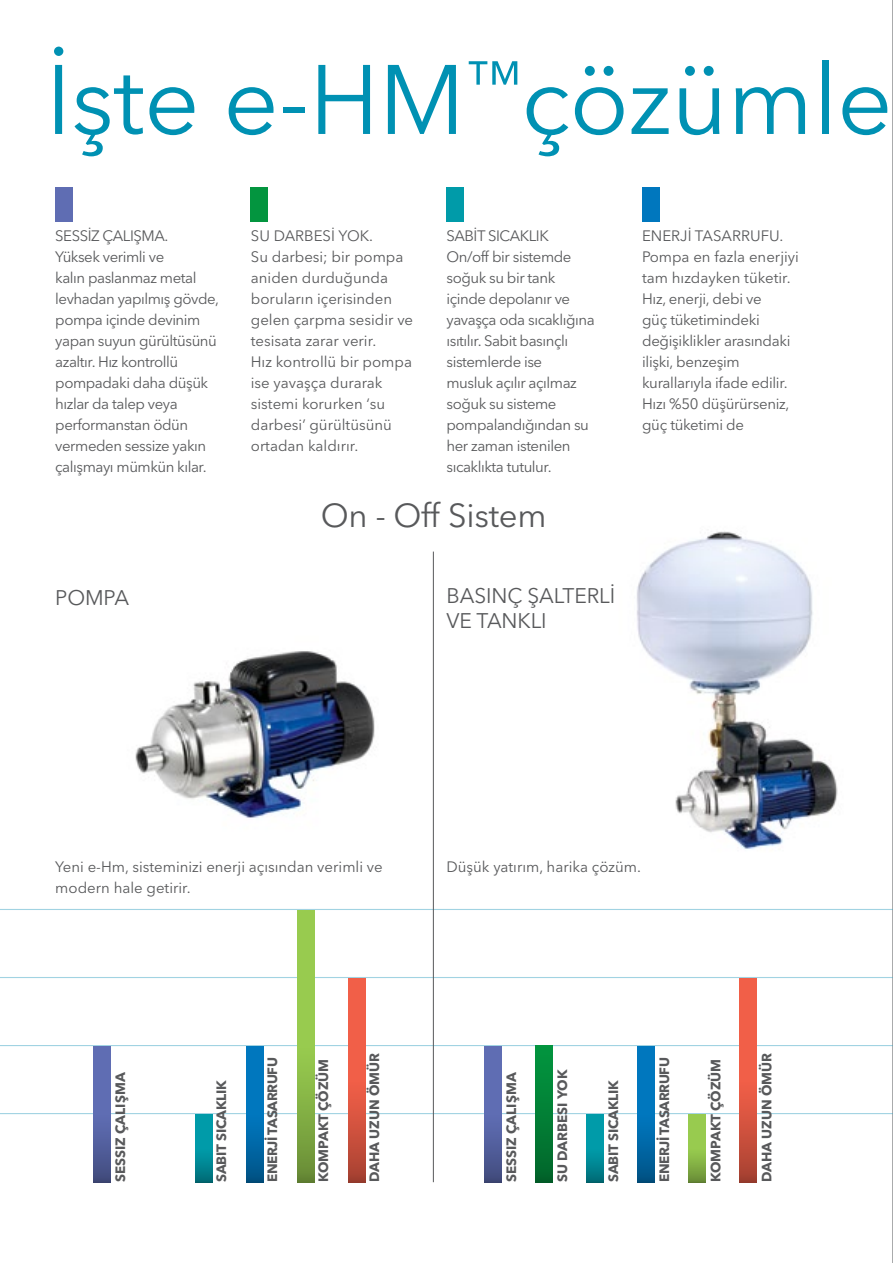
<style>
.page{position:relative;width:893px;height:1263px;background:#fff}
.page>*{position:absolute;margin:0;border:0;box-sizing:border-box;transform-origin:0 0}
.t1{font:97.5px "Avenir Next LT Pro";letter-spacing:-.005em;color:#0091b3}
.t2{font:33px "Avenir Next LT Pro";letter-spacing:-.01em;color:#58595b}
.t3{font:21px/25.2px "Avenir Next LT Pro";letter-spacing:-.005em;color:#58595b}
.t4{font:15px/21px "Avenir Next LT Pro";letter-spacing:-.02em;color:#58595b}
.t5{font:15px/21px "Avenir Next LT Pro";color:#58595b}
.t6{font:700 13.5px "Avenir Next LT Pro";letter-spacing:-.01em;color:#58595b}
.t7{font:700 13.5px "Avenir Next LT Pro";letter-spacing:-.03em;color:#58595b}
</style>
<div class="page">
<hr style="left:892px;top:0;width:1px;height:1263px;background:#58595b">
<hr style="left:0;top:1113px;width:893px;height:1px;background:#43a7c5">
<hr style="left:0;top:1045px;width:893px;height:1px;background:#43a7c5">
<hr style="left:0;top:977px;width:893px;height:1px;background:#43a7c5">
<hr style="left:0;top:909px;width:893px;height:1px;background:#43a7c5">
<div style="left:536px;top:1045px;width:17px;height:137px;background:linear-gradient(to bottom,#029840,#02662b)"></div>
<img style="left:637px;top:531px;width:201px;height:318px">
<img style="left:135px;top:651px;width:240px;height:167px">
<div style="left:55px;top:187px;width:17px;height:34px;background:#5f6db3"></div>
<div style="left:446px;top:187px;width:17px;height:34px;background:#009ba9"></div>
<div style="left:251px;top:187px;width:17px;height:34px;background:#03953f"></div>
<div style="left:642px;top:187px;width:17px;height:34px;background:#0077be"></div>
<div style="left:638px;top:1046px;width:17px;height:136px;background:#0077be"></div>
<div style="left:247px;top:1046px;width:17px;height:136px;background:#0077be"></div>
<div style="left:740px;top:978px;width:17px;height:204px;background:#f15f48"></div>
<div style="left:349px;top:978px;width:17px;height:204px;background:#f15f48"></div>
<div style="left:485px;top:1046px;width:17px;height:136px;background:#5f6db3"></div>
<div style="left:94px;top:1046px;width:17px;height:136px;background:#5f6db3"></div>
<div style="left:587px;top:1114px;width:17px;height:68px;background:#009ba9"></div>
<div style="left:196px;top:1114px;width:17px;height:68px;background:#009ba9"></div>
<div style="left:298px;top:910px;width:17px;height:272px;background:#98cb4f"></div>
<div style="left:689px;top:1114px;width:17px;height:68px;background:#98cb4f"></div>
<div style="left:485px;top:1114px;width:17px;height:68px;background:linear-gradient(to bottom,#616fb7,#414b7d)"></div>
<div style="left:94px;top:1114px;width:17px;height:68px;background:linear-gradient(to bottom,#616fb7,#414b7d)"></div>
<div style="left:587px;top:1148px;width:17px;height:34px;background:linear-gradient(to bottom,#009ead,#006d78)"></div>
<div style="left:196px;top:1148px;width:17px;height:34px;background:linear-gradient(to bottom,#009ead,#006d78)"></div>
<div style="left:638px;top:1114px;width:17px;height:68px;background:linear-gradient(to bottom,#0079c2,#005284)"></div>
<div style="left:247px;top:1114px;width:17px;height:68px;background:linear-gradient(to bottom,#0079c2,#005284)"></div>
<div style="left:298px;top:1046px;width:17px;height:136px;background:linear-gradient(to bottom,#9bcf50,#688b36)"></div>
<div style="left:689px;top:1148px;width:17px;height:34px;background:linear-gradient(to bottom,#9bcf50,#6b8f38)"></div>
<div style="left:740px;top:1080px;width:17px;height:102px;background:linear-gradient(to bottom,#f66149,#a54131)"></div>
<div style="left:349px;top:1080px;width:17px;height:102px;background:linear-gradient(to bottom,#f66149,#a54131)"></div>
<hr style="left:433px;top:552px;width:1px;height:630px;background:#58595b">
<h1 class="t1" style="left:46px;top:42px;width:848px">İşte e-HM<sup>™</sup>çözümle</h1>
<p class="t4" style="left:55px;top:226px;width:165px">SESSİZ ÇALIŞMA.<br>Yüksek verimli ve<br>kalın paslanmaz metal levhadan yapılmış gövde, pompa içinde devinim yapan suyun gürültüsünü azaltır. Hız kontrollü pompadaki daha düşük hızlar da talep veya performanstan ödün vermeden sessize yakın çalışmayı mümkün kılar.</p>
<h3 class="t3" style="left:55px;top:585px;width:75px">POMPA</h3>
<p class="t4" style="left:642px;top:225px;width:158px;text-indent:38px">Jİ TASARRUFU.<br>Pompa en fazla enerjiyi tam hızdayken tüketir.<br>Hız, enerji, debi ve<br>güç tüketimindeki değişiklikler arasındaki ilişki, benzeşim kurallarıyla ifade edilir.<br>Hızı %50 düşürürseniz, güç tüketimi de</p>
<p class="t5" style="left:251px;top:225px;width:164px">SU DARBESİ YOK.<br>Su darbesi; bir pompa aniden durduğunda boruların içerisinden gelen çarpma sesidir ve tesisata zarar verir.<br>Hız kontrollü bir pompa ise yavaşça durarak sistemi korurken ‘su darbesi’ gürültüsünü ortadan kaldırır.</p>
<p class="t4" style="left:446px;top:225px;width:150px">SABİT SICAKLIK<br>On/off bir sistemde soğuk su bir tank içinde depolanır ve yavaşça oda sıcaklığına ısıtılır. Sabit basınçlı sistemlerde ise<br>musluk açılır açılmaz soğuk su sisteme pompalandığından su her zaman istenilen sıcaklıkta tutulur.</p>
<p class="t4" style="left:642px;top:225px;width:20px">Ener</p>
<h2 class="t2" style="left:321px;top:495px;width:227px">On - Off Sistem</h2>
<h3 class="t3" style="left:446px;top:583px;width:170px">BASINÇ ŞALTERLİ ve tanklı</h3>
<p class="t5" style="left:55px;top:856px;width:329px">Yeni e-Hm, sisteminizi enerji açısından verimli ve modern hale getirir.</p>
<p class="t5" style="left:446px;top:856px;width:196px">Düşük yatırım, harika çözüm.</p>
<p class="t6" style="left:112px;top:1182px;width:111px;rotate:-90deg">Sessiz çalışma</p>
<p class="t6" style="left:554px;top:1182px;width:114px;rotate:-90deg">SU darbesi yok</p>
<p class="t7" style="left:656px;top:1182px;width:126px;rotate:-90deg">EnerJİ TASARRUFU</p>
<p class="t6" style="left:758px;top:1182px;width:129px;rotate:-90deg">DAHA UZUN ÖMÜR</p>
<p class="t7" style="left:264px;top:1182px;width:126px;rotate:-90deg">EnerJİ TASARRUFU</p>
<p class="t6" style="left:366px;top:1182px;width:129px;rotate:-90deg">DAHA UZUN ÖMÜR</p>
<p class="t6" style="left:315px;top:1182px;width:123px;rotate:-90deg">KOMPAKT ÇÖZÜM</p>
<p class="t6" style="left:707px;top:1182px;width:123px;rotate:-90deg">KOMPAKT ÇÖZÜM</p>
<p class="t6" style="left:503px;top:1182px;width:111px;rotate:-90deg">Sessiz çalışma</p>
<p class="t6" style="left:213px;top:1182px;width:104px;rotate:-90deg">Sabit sıcaklık</p>
<p class="t6" style="left:605px;top:1182px;width:104px;rotate:-90deg">Sabit sıcaklık</p>
</div>
